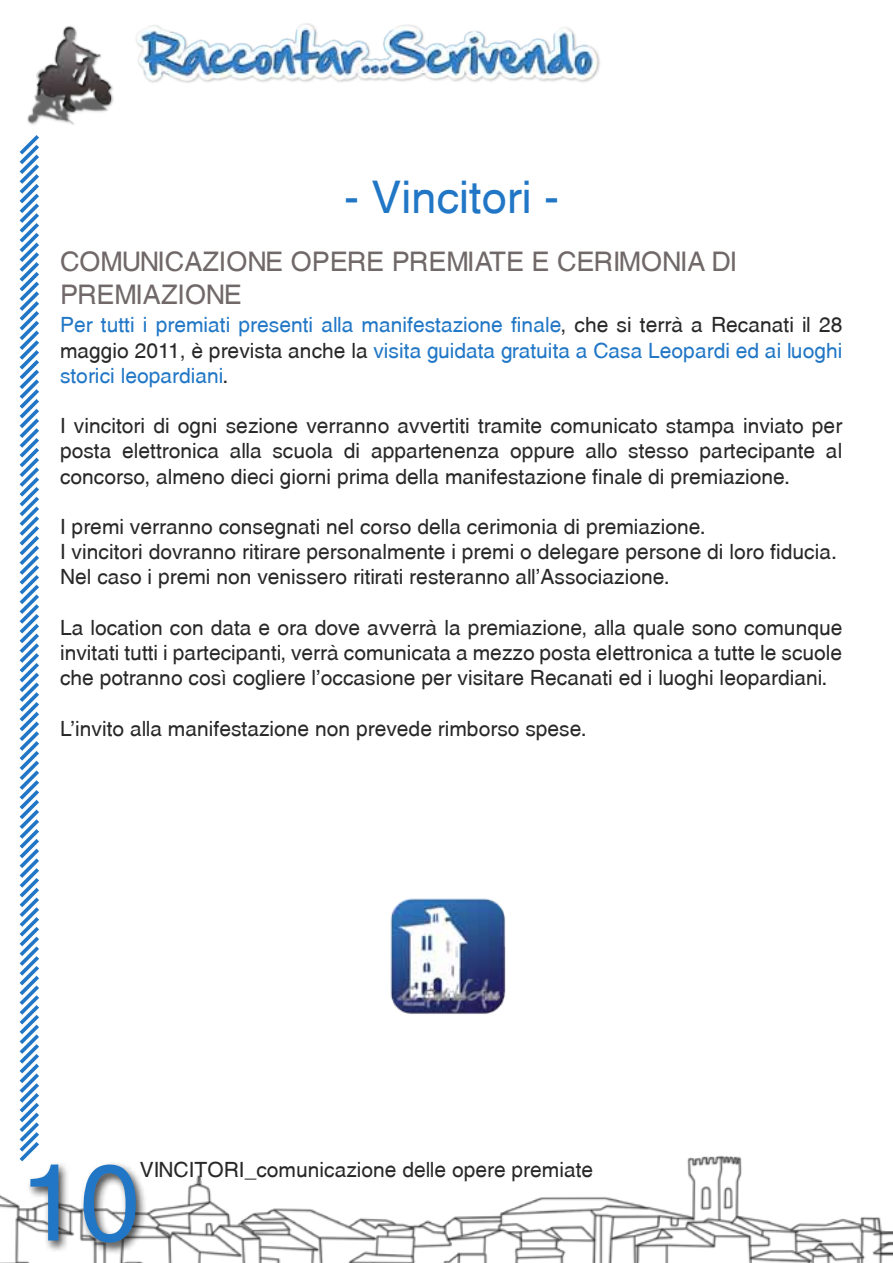
<style>
.page{position:relative;width:893px;height:1263px;background:#fff}
.page>*{position:absolute;margin:0;border:0;box-sizing:border-box;transform-origin:0 0}
.t1{font:108px "Swansea";color:#2177c6}
.t2{font:45px "Swansea";color:#2177c6}
.t3{font:27px/32.4px "Swansea";color:#716969}
.t4{font:21px/25.2px "Swansea";color:#282828;text-align:justify}
.t5{font:21px/25.2px "Swansea";color:#2177c6;text-align:justify}
.s1{color:#282828}
</style>
<div class="page">
<img style="left:0;top:1155px;width:872px;height:108px">
<img style="left:27px;top:23px;width:573px;height:102px">
<svg style="left:16px;top:135px;width:27px;height:1030px"></svg>
<div style="left:26px;top:1160px;width:122px;height:95px;background:#000;opacity:.75"></div>
<img style="left:872px;top:1217px;width:21px;height:46px">
<img style="left:390px;top:898px;width:116px;height:116px">
<h2 class="t2" style="left:344px;top:170px;width:217px">- Vincitori -</h2>
<p class="t3" style="left:60px;top:245px;width:679px">COMUNICAZIONE OPERE PREMIATE E CERIMONIA DI<br>PREMIAZIONE</p>
<p class="t5" style="left:60px;top:312px;width:784px">Per tutti i premiati presenti alla manifestazione finale<span class="s1">, che si terrà a Recanati il 28 maggio 2011, è prevista anche la</span> visita guidata gratuita a Casa Leopardi ed ai luoghi storici leopardiani<span class="s1">.</span></p>
<p class="t4" style="left:60px;top:413px;width:784px">I vincitori di ogni sezione verranno avvertiti tramite comunicato stampa inviato per posta elettronica alla scuola di appartenenza oppure allo stesso partecipante al concorso, almeno dieci giorni prima della manifestazione finale di premiazione.</p>
<p class="t4" style="left:60px;top:514px;width:778px;text-align:left">I premi verranno consegnati nel corso della cerimonia di premiazione.<br>I vincitori dovranno ritirare personalmente i premi o delegare persone di loro fiducia.<br>Nel caso i premi non venissero ritirati resteranno all'Associazione.</p>
<p class="t4" style="left:60px;top:615px;width:784px">La location con data e ora dove avverrà la premiazione, alla quale sono comunque invitati tutti i partecipanti, verrà comunicata a mezzo posta elettronica a tutte le scuole che potranno così cogliere l’occasione per visitare Recanati ed i luoghi leopardiani.</p>
<p class="t4" style="left:60px;top:715px;width:528px">L'invito alla manifestazione non prevede rimborso spese.</p>
<h1 class="t1" style="left:20px;top:1138px;width:122px">10</h1>
<p class="t4" style="left:140px;top:1156px;width:455px">VINCITORI_comunicazione delle opere premiate</p>
</div>
